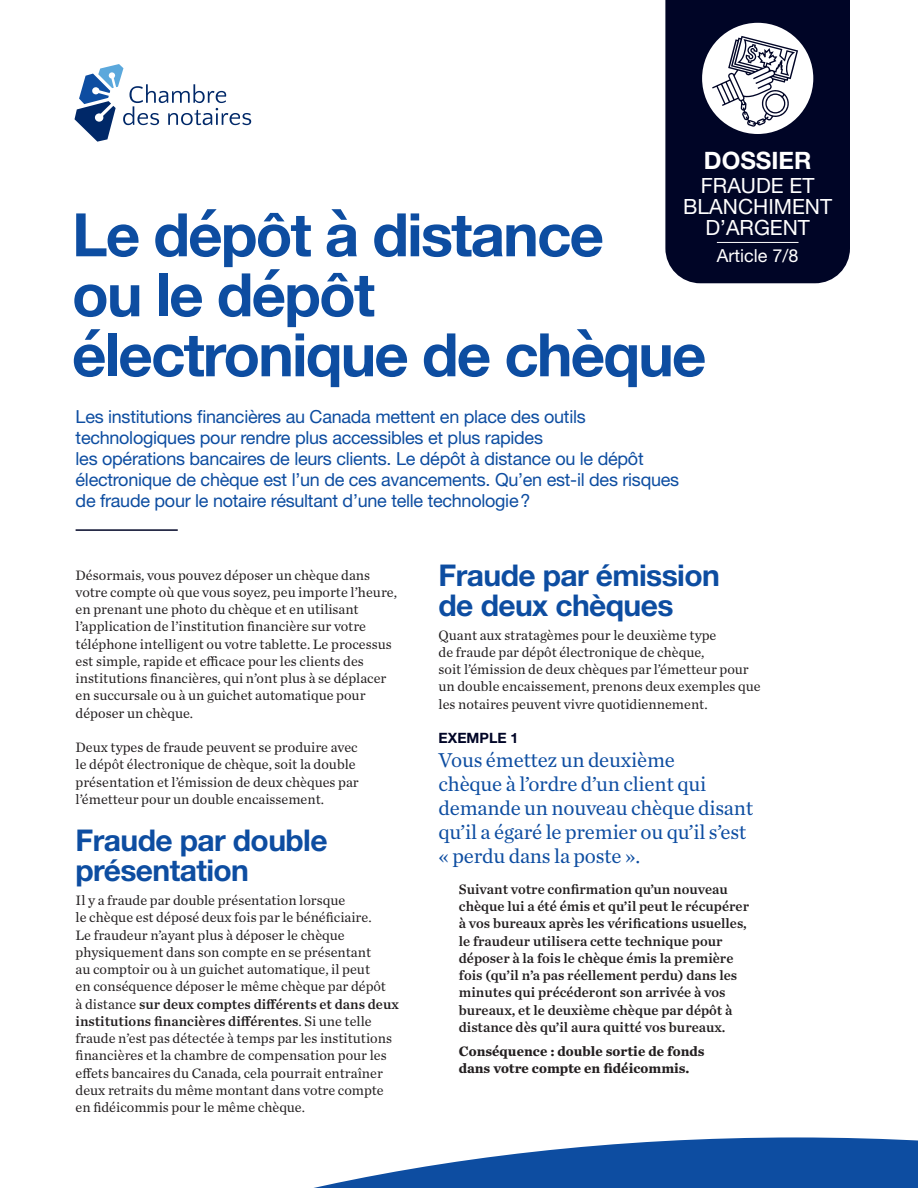
<style>
.page{position:relative;width:918px;height:1188px;background:#fff}
.page>*{position:absolute;margin:0;border:0;box-sizing:border-box;transform-origin:0 0}
._01-Titre_Lead_Helv{font:700 60px/60px "Helvetica Neue";letter-spacing:-.03em;color:#0d4da1}
._01-Inter_01{font:700 30px/30px "Helvetica Neue LT Std";letter-spacing:-.02em;color:#0d4da1}
._02-Texte_encadré_ro{font:700 24px "Helvetica Neue LT Std";color:#fff}
._00-Texte_intro{font:21px/24px "Chronicle Text G1";letter-spacing:-.01em;color:#0d4da1}
._02-Texte_encadré_ro-2{font:21px/21px "Helvetica Neue LT Std";color:#fff;text-align:center}
._00-Texte_intro-2{font:18px/21px "Helvetica Neue LT Std";letter-spacing:-.015em;color:#0d4da1}
._02-Texte_encadré_ro-3{font:18px "Helvetica Neue LT Std";color:#fff}
._00_Texte_fiche{font:14.25px/17.2px "Chronicle Text G1";color:#231f20}
._00_Texte_fiche-2{font:14.25px/17.2px "Chronicle Text G1 Semi";color:#231f20}
._00_Texte_fiche-3{font:700 14.25px/17.2px "Chronicle Text G1";color:#231f20}
._01_Inter_02{font:700 14.25px "Helvetica Neue LT Std";color:#000526}
.s1{font-family:"Chronicle Text G1 Semi"}
</style>
<div class="page">
<svg style="left:314px;top:1137px;width:604px;height:51px"></svg>
<svg style="left:75px;top:64px;width:176px;height:78px"></svg>
<hr style="left:76px;top:529px;width:102px;height:2px;background:#000526">
<div style="left:665px;top:0;width:185px;height:283px;background:#000526"></div>
<hr style="left:717px;top:242px;width:82px;height:1px;background:#fff">
<div style="left:702px;top:23px;width:111px;height:111px;background:#fff;border-radius:50%"></div>
<svg style="left:712px;top:36px;width:86px;height:91px"></svg>
<p class="_02-Texte_encadré_ro" style="left:704px;top:146px;width:109px">DOSSIER</p>
<p class="_02-Texte_encadré_ro-2" style="left:683px;top:175px;width:150px">FRAUDE ET<br>BLANCHIMENT<br>D’ARGENT</p>
<p class="_02-Texte_encadré_ro-3" style="left:717px;top:245px;width:83px">Article 7/8</p>
<p class="_01-Titre_Lead_Helv" style="left:72px;top:206px;width:636px">Le dépôt à distance<br>ou le dépôt électronique de chèque</p>
<p class="_00-Texte_intro-2" style="left:76px;top:406px;width:605px">Les institutions financières au Canada mettent en place des outils technologiques pour rendre plus accessibles et plus rapides<br>les opérations bancaires de leurs clients. Le dépôt à distance ou le dépôt électronique de chèque est l’un de ces avancements. Qu’en est-il des risques de fraude pour le notaire résultant d’une telle technologie?</p>
<p class="_00_Texte_fiche" style="left:76px;top:566px;width:323px">Désormais, vous pouvez déposer un chèque dans votre compte où que vous soyez, peu importe l’heure, en prenant une photo du chèque et en utilisant l’application de l’institution financière sur votre téléphone intelligent ou votre tablette. Le processus est simple, rapide et efficace pour les clients des institutions financières, qui n’ont plus à se déplacer en succursale ou à un guichet automatique pour déposer un chèque.</p>
<p class="_00_Texte_fiche" style="left:76px;top:738px;width:285px">Deux types de fraude peuvent se produire avec le dépôt électronique de chèque, soit la double présentation et l’émission de deux chèques par l’émetteur pour un double encaissement.</p>
<p class="_01-Inter_01" style="left:76px;top:825px;width:254px">Fraude par double présentation</p>
<p class="_00_Texte_fiche" style="left:76px;top:891px;width:325px">Il y a fraude par double présentation lorsque<br>le chèque est déposé deux fois par le bénéficiaire.<br>Le fraudeur n’ayant plus à déposer le chèque physiquement dans son compte en se présentant<br>au comptoir ou à un guichet automatique, il peut<br>en conséquence déposer le même chèque par dépôt<br>à distance <span class="s1">sur deux comptes différents et dans deux institutions financières différentes</span>. Si une telle fraude n’est pas détectée à temps par les institutions financières et la chambre de compensation pour les effets bancaires du Canada, cela pourrait entraîner deux retraits du même montant dans votre compte en fidéicommis pour le même chèque.</p>
<p class="_01-Inter_01" style="left:439px;top:559px;width:283px">Fraude par émission de deux chèques</p>
<p class="_00_Texte_fiche" style="left:439px;top:626px;width:324px">Quant aux stratagèmes pour le deuxième type<br>de fraude par dépôt électronique de chèque,<br>soit l’émission de deux chèques par l’émetteur pour un double encaissement, prenons deux exemples que les notaires peuvent vivre quotidiennement.</p>
<p class="_01_Inter_02" style="left:439px;top:729px;width:81px">EXEMPLE 1</p>
<p class="_00-Texte_intro" style="left:439px;top:747px;width:316px">Vous émettez un deuxième<br>chèque à l’ordre d’un client qui demande un nouveau chèque disant qu’il a égaré le premier ou qu’il s’est « perdu dans la poste ».</p>
<p class="_00_Texte_fiche-2" style="left:459px;top:880px;width:292px">Suivant votre confirmation qu’un nouveau chèque lui a été émis et qu’il peut le récupérer à vos bureaux après les vérifications usuelles, le fraudeur utilisera cette technique pour déposer à la fois le chèque émis la première fois (qu’il n’a pas réellement perdu) dans les minutes qui précéderont son arrivée à vos bureaux, et le deuxième chèque par dépôt à distance dès qu’il aura quitté vos bureaux.</p>
<p class="_00_Texte_fiche-3" style="left:459px;top:1042px;width:247px">Conséquence : double sortie de fonds dans votre compte en fidéicommis.</p>
</div>
